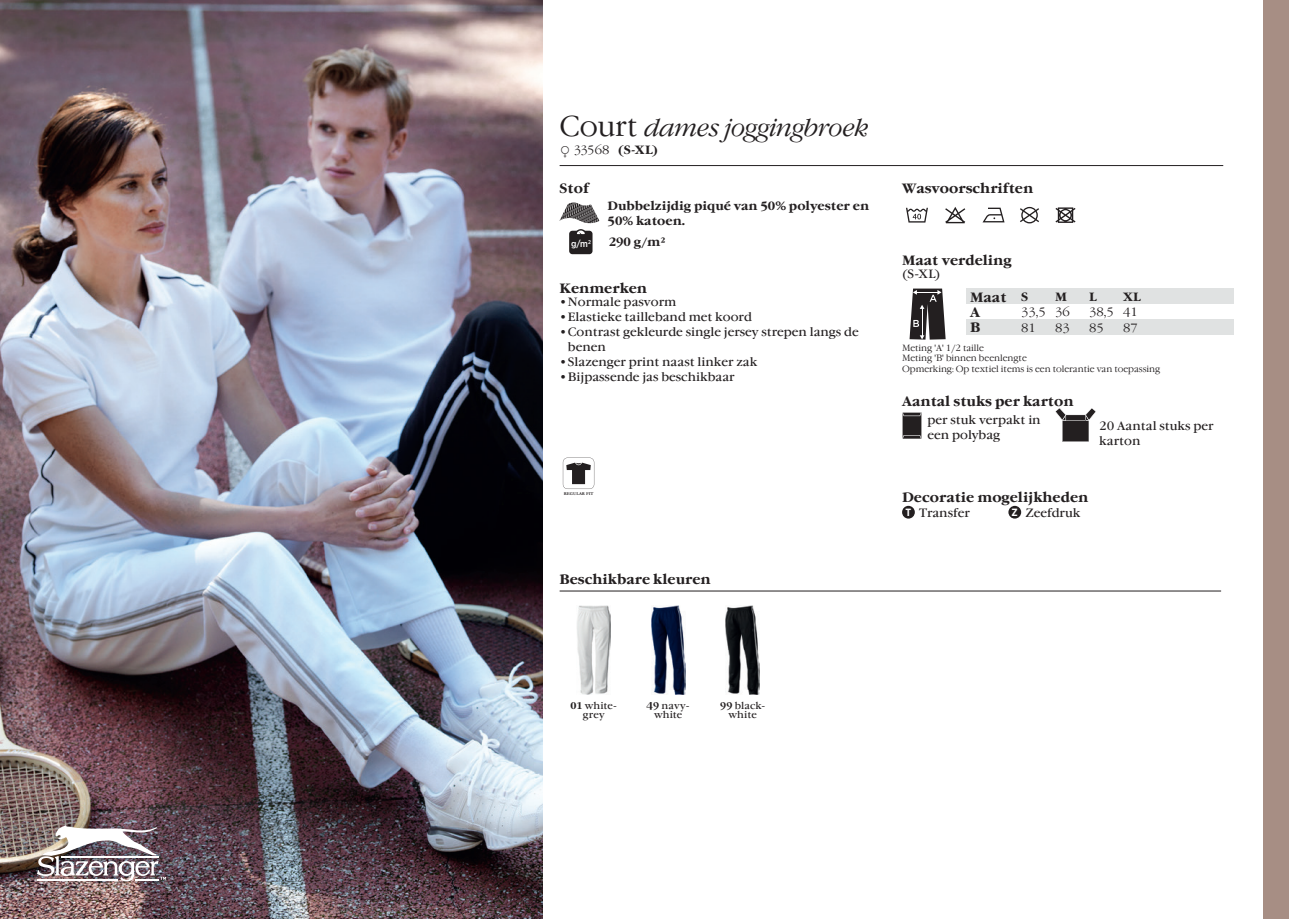
<style>
.page{position:relative;width:1289px;height:919px;background:#fff}
.page>*{position:absolute;margin:0;border:0;box-sizing:border-box;transform-origin:0 0}
.t1{font:italic 24px "Garamond Light ITC";color:#231f20}
.t2{font:13.5px/15.3px "Garamond Bold ITC";color:#231f20}
.t3{font:12px/15px "Garamond Book ITC";color:#231f20}
.t4{font:12px/15px "Garamond Bold ITC";color:#231f20}
.t5{font:12px "Garamond Light ITC";color:#231f20}
.t6{font:9.75px/9px "Garamond Book ITC";letter-spacing:.015em;color:#231f20;text-align:center}
.t7{font:500 9.3px "Gotham Narrow";color:#fff}
.t8{font:9px/10.8px "Garamond Light ITC";color:#231f20}
.t9{font:700 4.35px "Garamond";color:#231f20}
.s1{font-style:normal;font-size:28.5px}
.s2{font-family:"pfcprijssysmbolen";font-size:13.5px}
.s3{font-family:"Garamond Light ITC"}
.s4{font-family:"Gotham Narrow";font-weight:700;font-size:10.5px;color:#fff}
.s5{font-family:"Garamond Bold ITC"}
</style>
<div class="page">
<img style="left:0;top:0;width:542px;height:918px">
<div style="left:1263px;top:0;width:25px;height:918px;background:#a78e84"></div>
<div style="left:965px;top:288px;width:268px;height:16px;background:#e0e2e2"></div>
<div style="left:965px;top:319px;width:268px;height:15px;background:#e0e2e2"></div>
<svg style="left:1055px;top:408px;width:41px;height:34px"></svg>
<svg style="left:902px;top:412px;width:19px;height:27px"></svg>
<svg style="left:909px;top:288px;width:36px;height:51px;background:#524f50"></svg>
<div style="left:569px;top:231px;width:23px;height:23px;background:#231f20;border-radius:3px"></div>
<svg style="left:575px;top:229px;width:11px;height:6px"></svg>
<svg style="left:559px;top:202px;width:40px;height:21px"></svg>
<svg style="left:563px;top:457px;width:31px;height:32px"></svg>
<div style="left:902px;top:506px;width:12px;height:12px;background:#231f20;border-radius:50%"></div>
<div style="left:1008px;top:506px;width:13px;height:12px;background:#231f20;border-radius:50%"></div>
<hr style="left:559px;top:165px;width:664px;height:1px;background:#231f20">
<hr style="left:559px;top:590px;width:662px;height:1px;background:#231f20">
<svg style="left:906px;top:208px;width:21px;height:14px"></svg>
<svg style="left:945px;top:207px;width:20px;height:16px"></svg>
<svg style="left:983px;top:208px;width:21px;height:14px"></svg>
<svg style="left:1020px;top:207px;width:19px;height:16px"></svg>
<svg style="left:1055px;top:207px;width:20px;height:16px"></svg>
<img style="left:577px;top:605px;width:33px;height:89px">
<img style="left:651px;top:605px;width:34px;height:89px">
<img style="left:725px;top:605px;width:34px;height:89px">
<img style="left:37px;top:825px;width:129px;height:58px">
<h1 class="t1" style="left:559px;top:113px;width:310px"><span class="s1">Court</span> dames joggingbroek</h1>
<p class="t4" style="left:559px;top:142px;width:100px"><span class="s2">f</span> <span class="s3">33568</span> (S-XL)</p>
<p class="t2" style="left:559px;top:180px;width:31px">Stof</p>
<p class="t2" style="left:902px;top:180px;width:133px">Wasvoorschriften</p>
<p class="t7" style="left:571px;top:238px;width:22px">g/m<sup>2</sup></p>
<p class="t4" style="left:607px;top:197px;width:263px">Dubbelzijdig piqué van 50% polyester en<br>50% katoen.</p>
<p class="t4" style="left:608px;top:234px;width:58px">290 g/m²</p>
<p class="t2" style="left:559px;top:280px;width:89px">Kenmerken</p>
<p class="t3" style="left:559px;top:294px;width:118px">• Normale pasvorm</p>
<p class="t3" style="left:559px;top:309px;width:194px">• Elastieke tailleband met koord</p>
<p class="t3" style="left:568px;top:324px;width:292px;text-indent:-9px">• Contrast gekleurde single jersey strepen langs de benen</p>
<p class="t3" style="left:559px;top:354px;width:199px">• Slazenger print naast linker zak</p>
<p class="t3" style="left:559px;top:369px;width:177px">• Bijpassende jas beschikbaar</p>
<p class="t2" style="left:902px;top:252px;width:111px">Maat verdeling</p>
<p class="t3" style="left:902px;top:267px;width:40px">(S-XL)</p>
<p class="t2" style="left:970px;top:289px;width:38px">Maat<br>A<br>B</p>
<p class="t4" style="left:1021px;top:289px;width:9px">S</p>
<p class="t4" style="left:1055px;top:289px;width:13px">M</p>
<p class="t4" style="left:1089px;top:289px;width:9px">L</p>
<p class="t4" style="left:1123px;top:289px;width:19px">XL</p>
<p class="t5" style="left:1021px;top:304px;width:50px">33,5 36</p>
<p class="t5" style="left:1089px;top:304px;width:50px">38,5 41</p>
<p class="t5" style="left:1021px;top:320px;width:16px">81</p>
<p class="t5" style="left:1055px;top:320px;width:16px">83</p>
<p class="t5" style="left:1089px;top:320px;width:16px">85</p>
<p class="t5" style="left:1123px;top:320px;width:16px">87</p>
<p class="t8" style="left:902px;top:342px;width:260px">Meting 'A' 1/2 taille<br>Meting 'B' binnen beenlengte<br>Opmerking: Op textiel items is een tolerantie van toepassing</p>
<p class="t2" style="left:902px;top:393px;width:173px">Aantal stuks per karton</p>
<p class="t3" style="left:927px;top:412px;width:115px">per stuk verpakt in een polybag</p>
<p class="t3" style="left:1099px;top:418px;width:116px">20 Aantal stuks per karton</p>
<p class="t9" style="left:563px;top:491px;width:31px">REGULAR FIT</p>
<p class="t2" style="left:902px;top:489px;width:188px">Decoratie mogelijkheden</p>
<p class="t3" style="left:905px;top:505px;width:66px"><span class="s4">T</span> Transfer</p>
<p class="t3" style="left:1011px;top:505px;width:70px"><span class="s4">Z</span> Zeefdruk</p>
<p class="t2" style="left:559px;top:571px;width:152px">Beschikbare kleuren</p>
<p class="t6" style="left:570px;top:701px;width:48px"><span class="s5">01</span> white&shy;grey</p>
<p class="t6" style="left:647px;top:701px;width:44px"><span class="s5">49</span> navy&shy;white</p>
<p class="t6" style="left:720px;top:701px;width:47px"><span class="s5">99</span> black&shy;white</p>
</div>
